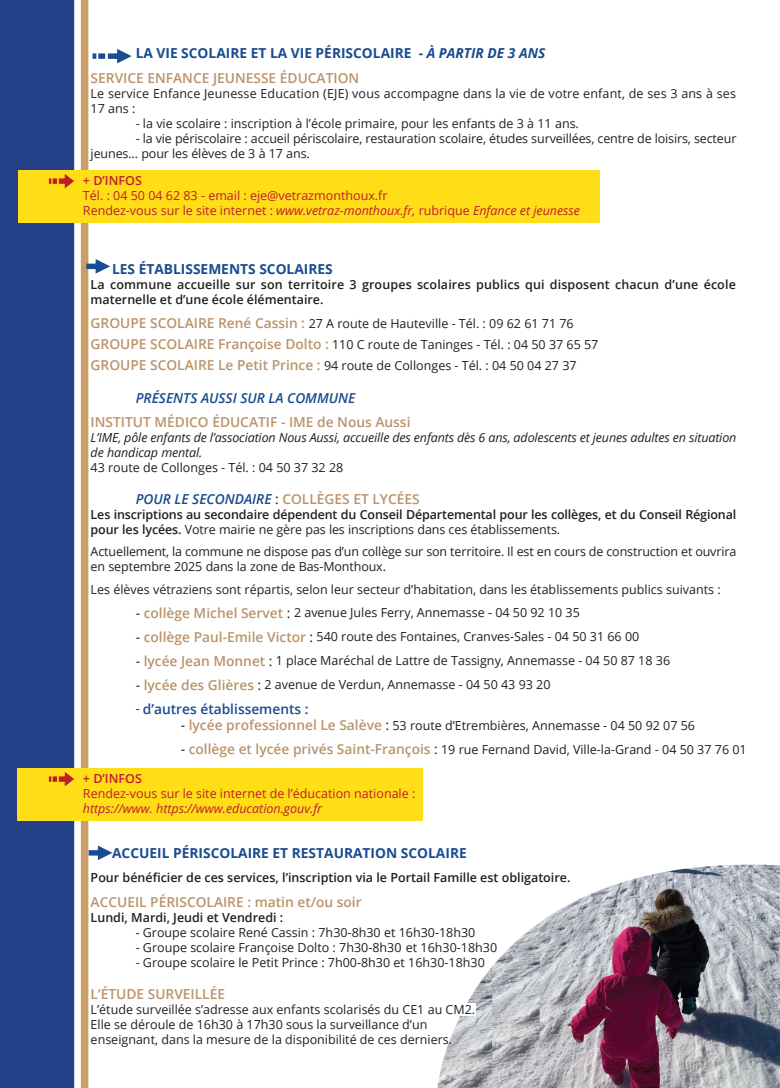
<style>
.page{position:relative;width:780px;height:1088px;background:#fff}
.page>*{position:absolute;margin:0;border:0;box-sizing:border-box;transform-origin:0 0}
.t1{font:700 13.75px/25.5px "Open Sans";color:#194b90}
.t2{font:600 13.75px "Open Sans";color:#bb936b}
.t3{font:italic 600 13.75px "Open Sans";color:#194b90}
.t4{font:600 13.75px "Open Sans";color:#194b90}
.t5{font:12.5px/15px "Open Sans";color:#231f20}
.t6{font:600 12.5px/15px "Open Sans";color:#231f20}
.t7{font:12.5px/15px "Open Sans";color:#be1d2c}
.t8{font:italic 12.5px/15px "Open Sans";letter-spacing:-.01em;color:#231f20}
.t9{font:italic 12.5px "Open Sans";color:#be1d2c}
.t10{font:600 12.5px "Open Sans";color:#be1d2c}
.s1{font-style:italic}
.s2{font-weight:600;color:#bb936b}
.s3{font-weight:600;font-size:13.75px;color:#bb936b}
.s4{font-weight:400;font-style:normal;color:#231f20}
.s5{font-style:normal;color:#bb936b}
.s6{font-weight:400}
.s7{font-size:13.75px}
.s8{font-weight:400;font-size:12.5px;color:#231f20}
</style>
<div class="page">
<img style="left:0;top:0;width:780px;height:1088px">
<div style="left:446px;top:1003px;width:29px;height:12px;background:#fff"></div>
<svg style="left:92px;top:49px;width:40px;height:14px"></svg>
<svg style="left:89px;top:846px;width:23px;height:14px"></svg>
<svg style="left:86px;top:259px;width:24px;height:14px"></svg>
<div style="left:18px;top:170px;width:581px;height:53px;background:#ffdd17"></div>
<svg style="left:49px;top:174px;width:25px;height:14px"></svg>
<div style="left:18px;top:768px;width:405px;height:52px;background:#ffdd17"></div>
<svg style="left:49px;top:772px;width:25px;height:14px"></svg>
<p class="t1" style="left:91px;top:40px;width:456px;text-indent:45px">LA VIE SCOLAIRE ET LA VIE PÉRISCOLAIRE - <span class="s1">À PARTIR DE 3 ANS<br></span><span class="s2">SERVICE ENFANCE JEUNESSE ÉDUCATION</span></p>
<p class="t5" style="left:91px;top:86px;width:646px">Le service Enfance Jeunesse Education (EJE) vous accompagne dans la vie de votre enfant, de ses 3 ans à ses<br>17 ans :</p>
<p class="t5" style="left:136px;top:116px;width:445px">- la vie scolaire : inscription à l’école primaire, pour les enfants de 3 à 11 ans.</p>
<p class="t5" style="left:91px;top:131px;width:647px;text-indent:45px">- la vie périscolaire : accueil périscolaire, restauration scolaire, études surveillées, centre de loisirs, secteur jeunes... pour les élèves de 3 à 17 ans.</p>
<p class="t10" style="left:83px;top:172px;width:60px">+ D’INFOS</p>
<p class="t7" style="left:83px;top:188px;width:498px">Tél. : 04 50 04 62 83 - email : eje@vetrazmonthoux.fr<br>Rendez-vous sur le site internet : <span class="s1">www.vetraz-monthoux.fr,</span> rubrique <span class="s1">Enfance et jeunesse</span></p>
<p class="t1" style="left:112px;top:256px;width:222px">LES ÉTABLISSEMENTS SCOLAIRES</p>
<p class="t6" style="left:91px;top:277px;width:646px">La commune accueille sur son territoire 3 groupes scolaires publics qui disposent chacun d’une école maternelle et d’une école élémentaire.</p>
<p class="t5" style="left:91px;top:312px;width:509px;line-height:21px"><span class="s3">GROUPE SCOLAIRE René Cassin :</span> 27 A route de Hauteville - Tél. : 09 62 61 71 76<br><span class="s3">GROUPE SCOLAIRE Françoise Dolto :</span> 110 C route de Taninges - Tél. : 04 50 37 65 57<br><span class="s3">GROUPE SCOLAIRE Le Petit Prince :</span> 94 route de Collonges - Tél. : 04 50 04 27 37</p>
<p class="t3" style="left:136px;top:389px;width:221px">PRÉSENTS AUSSI SUR LA COMMUNE</p>
<p class="t2" style="left:91px;top:413px;width:321px">INSTITUT MÉDICO ÉDUCATIF - IME de Nous Aussi</p>
<p class="t8" style="left:91px;top:430px;width:647px">L’IME, pôle enfants de l’association Nous Aussi, accueille des enfants dès 6 ans, adolescents et jeunes adultes en situation de handicap mental.</p>
<p class="t5" style="left:91px;top:460px;width:254px">43 route de Collonges - Tél. : 04 50 37 32 28</p>
<p class="t3" style="left:136px;top:489px;width:285px">POUR LE SECONDAIRE <span class="s4">:</span> <span class="s5">COLLÈGES ET LYCÉES</span></p>
<p class="t6" style="left:91px;top:506px;width:647px">Les inscriptions au secondaire dépendent du Conseil Départemental pour les collèges, et du Conseil Régional pour les lycées. <span class="s6">Votre mairie ne gère pas les inscriptions dans ces établissements.</span></p>
<p class="t5" style="left:91px;top:544px;width:647px">Actuellement, la commune ne dispose pas d’un collège sur son territoire. Il est en cours de construction et ouvrira en septembre 2025 dans la zone de Bas-Monthoux.</p>
<p class="t5" style="left:91px;top:581px;width:631px">Les élèves vétraziens sont répartis, selon leur secteur d’habitation, dans les établissements publics suivants :</p>
<p class="t5" style="left:136px;top:605px;width:445px"><span class="s7">-</span> <span class="s3">collège Michel Servet</span> <span class="s7">:</span> 2 avenue Jules Ferry, Annemasse - 04 50 92 10 35</p>
<p class="t5" style="left:136px;top:629px;width:505px"><span class="s7">-</span> <span class="s3">collège Paul-Emile Victor</span> <span class="s7">:</span> 540 route des Fontaines, Cranves-Sales - 04 50 31 66 00</p>
<p class="t5" style="left:136px;top:653px;width:536px"><span class="s7">-</span> <span class="s3">lycée Jean Monnet</span> <span class="s7">:</span> 1 place Maréchal de Lattre de Tassigny, Annemasse - 04 50 87 18 36</p>
<p class="t5" style="left:136px;top:677px;width:416px"><span class="s7">-</span> <span class="s3">lycée des Glières</span> <span class="s7">:</span> 2 avenue de Verdun, Annemasse - 04 50 43 93 20</p>
<p class="t4" style="left:136px;top:699px;width:174px"><span class="s8">-</span> d’autres établissements :</p>
<p class="t5" style="left:181px;top:717px;width:516px"><span class="s7">-</span> <span class="s3">lycée professionnel Le Salève</span> <span class="s7">:</span> 53 route d’Etrembières, Annemasse - 04 50 92 07 56</p>
<p class="t5" style="left:181px;top:741px;width:567px"><span class="s7">-</span> <span class="s3">collège et lycée privés Saint-François</span> <span class="s7">:</span> 19 rue Fernand David, Ville-la-Grand - 04 50 37 76 01</p>
<p class="t10" style="left:83px;top:770px;width:60px">+ D’INFOS</p>
<p class="t7" style="left:83px;top:785px;width:334px">Rendez-vous sur le site internet de l’éducation nationale :</p>
<p class="t9" style="left:83px;top:800px;width:241px">https://www. https://www.education.gouv.fr</p>
<p class="t1" style="left:112px;top:839px;width:356px">ACCUEIL PÉRISCOLAIRE ET RESTAURATION SCOLAIRE</p>
<p class="t6" style="left:91px;top:869px;width:481px">Pour bénéficier de ces services, l’inscription via le Portail Famille est obligatoire.</p>
<p class="t2" style="left:91px;top:893px;width:272px">ACCUEIL PÉRISCOLAIRE : matin et/ou soir</p>
<p class="t6" style="left:91px;top:910px;width:194px">Lundi, Mardi, Jeudi et Vendredi :</p>
<p class="t5" style="left:136px;top:925px;width:341px"><span class="s1">-</span> Groupe scolaire René Cassin : 7h30-8h30 et 16h30-18h30</p>
<p class="t5" style="left:136px;top:940px;width:363px">- Groupe scolaire Françoise Dolto : 7h30-8h30 et 16h30-18h30</p>
<p class="t5" style="left:136px;top:955px;width:350px">- Groupe scolaire le Petit Prince : 7h00-8h30 et 16h30-18h30</p>
<p class="t2" style="left:91px;top:984px;width:136px">L’ÉTUDE SURVEILLÉE</p>
<p class="t5" style="left:91px;top:1001px;width:386px">L’étude surveillée s’adresse aux enfants scolarisés du CE1 au CM2.<br>Elle se déroule de 16h30 à 17h30 sous la surveillance d’un enseignant, dans la mesure de la disponibilité de ces derniers.</p>
</div>
